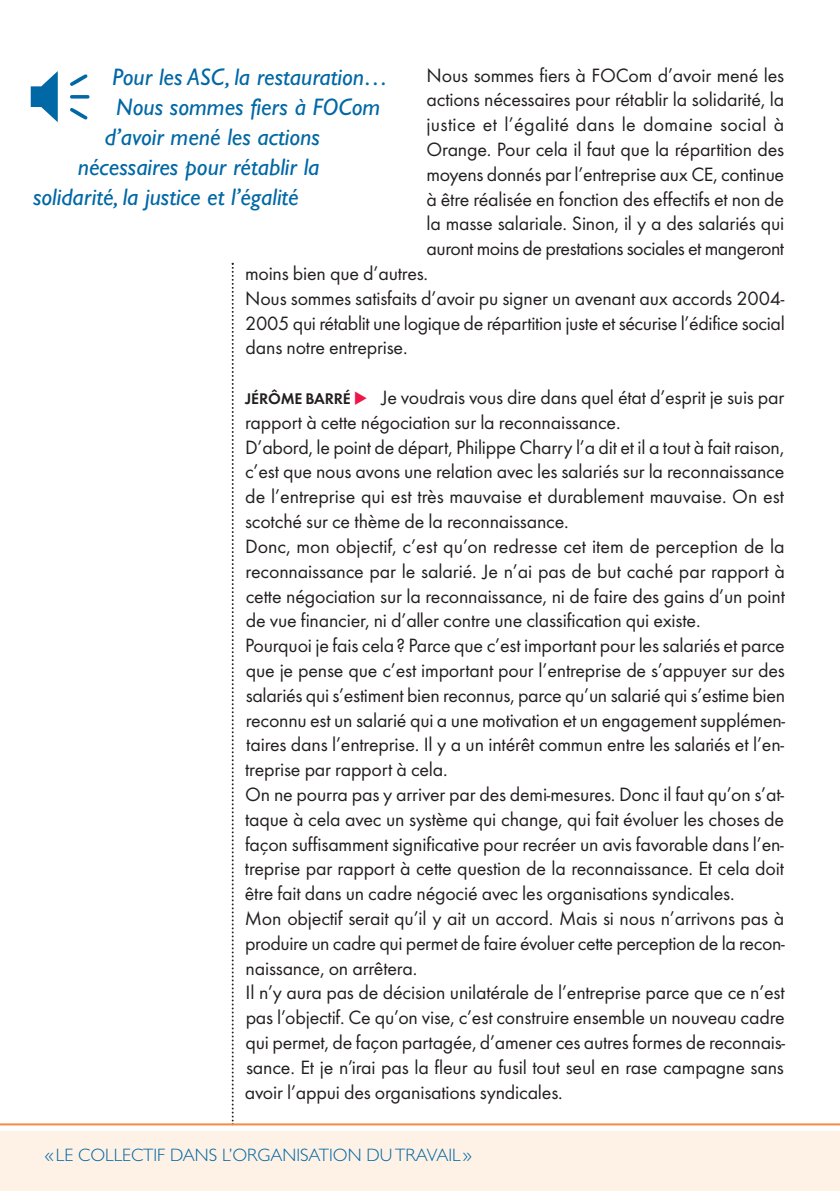
<style>
.page{position:relative;width:840px;height:1191px;background:#fff}
.page>*{position:absolute;margin:0;border:0;box-sizing:border-box;transform-origin:0 0}
.t1{font:italic 24px "Gill Sans";color:#0068a5}
.t2{font:20px/24.8px "Futura T";letter-spacing:-.01em;color:#231f20}
.t3{font:20px "Futura T";letter-spacing:.015em;color:#231f20}
.t4{font:300 18px "Gill Sans";color:#0068a5}
.s1{font-weight:600;font-size:16px}
.s2{color:#ed164b}
</style>
<div class="page">
<svg style="left:231px;top:263px;width:2px;height:859px"></svg>
<hr style="left:0;top:1123px;width:839px;height:2px;background:#f58b3c">
<div style="left:0;top:1131px;width:839px;height:60px;background:#fef1e6"></div>
<svg style="left:31px;top:71px;width:58px;height:51px"></svg>
<p class="t1" style="left:112px;top:63px;width:277px">Pour les ASC, la restauration…</p>
<p class="t1" style="left:116px;top:93px;width:265px">Nous sommes fiers à FOCom</p>
<p class="t1" style="left:105px;top:123px;width:216px">d’avoir mené les actions</p>
<p class="t1" style="left:78px;top:153px;width:243px">nécessaires pour rétablir la</p>
<p class="t1" style="left:33px;top:183px;width:267px">solidarité, la justice et l’égalité</p>
<p class="t2" style="left:426px;top:62px;width:359px">Nous sommes fiers à FOCom d’avoir mené les</p>
<p class="t2" style="left:426px;top:87px;width:359px">actions nécessaires pour rétablir la solidarité, la</p>
<p class="t3" style="left:426px;top:112px;width:359px">justice et l’égalité dans le domaine social à</p>
<p class="t2" style="left:426px;top:137px;width:359px">Orange. Pour cela il faut que la répartition des</p>
<p class="t2" style="left:426px;top:161px;width:359px">moyens donnés par l’entreprise aux CE, continue</p>
<p class="t2" style="left:426px;top:186px;width:359px">à être réalisée en fonction des effectifs et non de</p>
<p class="t2" style="left:426px;top:211px;width:359px">la masse salariale. Sinon, il y a des salariés qui</p>
<p class="t2" style="left:426px;top:236px;width:359px">auront moins de prestations sociales et mangeront</p>
<p class="t2" style="left:245px;top:261px;width:184px">moins bien que d’autres.</p>
<p class="t2" style="left:245px;top:285px;width:540px">Nous sommes satisfaits d’avoir pu signer un avenant aux accords 2004-</p>
<p class="t2" style="left:245px;top:310px;width:540px">2005 qui rétablit une logique de répartition juste et sécurise l’édifice social</p>
<p class="t2" style="left:245px;top:335px;width:163px">dans notre entreprise.</p>
<p class="t2" style="left:244px;top:385px;width:541px"><span class="s1">JÉRÔME BARRÉ</span> <span class="s2">◆</span> Je voudrais vous dire dans quel état d’esprit je suis par rapport à cette négociation sur la reconnaissance.<br>D’abord, le point de départ, Philippe Charry l’a dit et il a tout à fait raison, c’est que nous avons une relation avec les salariés sur la reconnaissance de l’entreprise qui est très mauvaise et durablement mauvaise. On est scotché sur ce thème de la reconnaissance.<br>Donc, mon objectif, c’est qu’on redresse cet item de perception de la reconnaissance par le salarié. Je n’ai pas de but caché par rapport à cette négociation sur la reconnaissance, ni de faire des gains d’un point de vue financier, ni d’aller contre une classification qui existe.<br>Pourquoi je fais cela? Parce que c’est important pour les salariés et parce que je pense que c’est important pour l’entreprise de s’appuyer sur des salariés qui s’estiment bien reconnus, parce qu’un salarié qui s’estime bien reconnu est un salarié qui a une motivation et un engagement supplémen&shy;taires dans l’entreprise. Il y a un intérêt commun entre les salariés et l’en&shy;treprise par rapport à cela.<br>On ne pourra pas y arriver par des demi-mesures. Donc il faut qu’on s’at&shy;taque à cela avec un système qui change, qui fait évoluer les choses de façon suffisamment significative pour recréer un avis favorable dans l’en&shy;treprise par rapport à cette question de la reconnaissance. Et cela doit être fait dans un cadre négocié avec les organisations syndicales.<br>Mon objectif serait qu’il y ait un accord. Mais si nous n’arrivons pas à produire un cadre qui permet de faire évoluer cette perception de la recon&shy;naissance, on arrêtera.<br>Il n’y aura pas de décision unilatérale de l’entreprise parce que ce n’est pas l’objectif. Ce qu’on vise, c’est construire ensemble un nouveau cadre qui permet, de façon partagée, d’amener ces autres formes de reconnais&shy;sance. Et je n’irai pas la fleur au fusil tout seul en rase campagne sans avoir l’appui des organisations syndicales.</p>
<p class="t4" style="left:45px;top:1144px;width:428px">«LE COLLECTIF DANS L’ORGANISATION DU TRAVAIL»</p>
</div>
